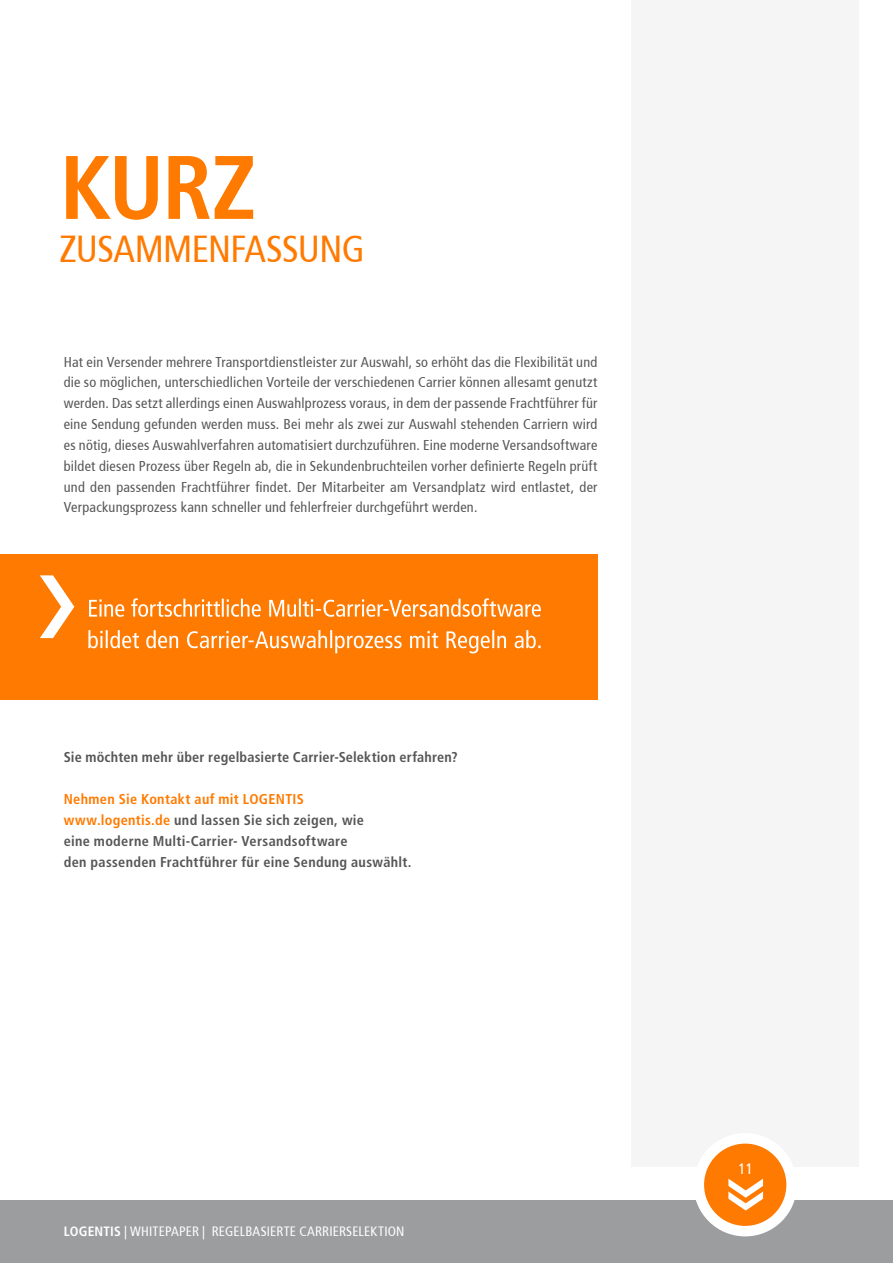
<style>
.page{position:relative;width:893px;height:1263px;background:#fff}
.page>*{position:absolute;margin:0;border:0;box-sizing:border-box;transform-origin:0 0}
.t1{font:700 condensed 90px "Frutiger LT Std";color:#ff7a00}
.t2{font:condensed 37.5px "Frutiger LT Std";letter-spacing:-.02em;color:#ff7a00}
.t3{font:condensed 15px "Frutiger LT Std";color:#fff}
.t4{font:condensed 14.25px/20.9px "Frutiger LT Std";letter-spacing:.015em;color:#565656;text-align:justify}
.t5{font:700 condensed 14.25px/20.9px "Frutiger LT Std";letter-spacing:.02em;color:#565656}
.t6{font:condensed 13.5px "Frutiger LT Std";letter-spacing:.01em;color:#fff}
.s1{color:#ff7a00}
.s2{font-weight:700}
</style>
<div class="page">
<div style="left:631px;top:0;width:228px;height:1166px;background:#f5f5f5"></div>
<div style="left:0;top:1200px;width:893px;height:63px;background:#9b9d9e"></div>
<svg style="left:699px;top:1138px;width:93px;height:93px;background:#ff9738"></svg>
<div style="left:694px;top:1133px;width:103px;height:103px;border:10px solid #fff;border-radius:50%"></div>
<svg style="left:723px;top:1155px;width:40px;height:81px;background:#fda04b"></svg>
<div style="left:0;top:554px;width:597px;height:146px;background:#ff7a00"></div>
<svg style="left:40px;top:575px;width:501px;height:78px"></svg>
<h1 class="t1" style="left:60px;top:134px;width:198px">KURZ</h1>
<h2 class="t2" style="left:60px;top:228px;width:307px">ZUSAMMENFASSUNG</h2>
<p class="t4" style="left:64px;top:351px;width:535px">Hat ein Versender mehrere Transportdienstleister zur Auswahl, so erhöht das die Flexibilität und die so möglichen, unterschiedlichen Vorteile der verschiedenen Carrier können allesamt genutzt werden. Das setzt allerdings einen Auswahlprozess voraus, in dem der passende Frachtführer für eine Sendung gefunden werden muss. Bei mehr als zwei zur Auswahl stehenden Carriern wird es nötig, dieses Auswahlverfahren automatisiert durchzuführen. Eine moderne Versandsoftware bildet diesen Prozess über Regeln ab, die in Sekundenbruchteilen vorher definierte Regeln prüft und den passenden Frachtführer findet. Der Mitarbeiter am Versandplatz wird entlastet, der Verpackungsprozess kann schneller und fehlerfreier durchgeführt werden.</p>
<p class="t5" style="left:64px;top:747px;width:396px">Sie möchten mehr über regelbasierte Carrier-Selektion erfahren?</p>
<p class="t5" style="left:64px;top:789px;width:349px"><span class="s1">Nehmen Sie Kontakt auf mit LOGENTIS www.logentis.de</span> und lassen Sie sich zeigen, wie<br>eine moderne Multi-Carrier- Versandsoftware<br>den passenden Frachtführer für eine Sendung auswählt.</p>
<p class="t6" style="left:64px;top:1224px;width:342px"><span class="s2">LOGENTIS</span> | WHITEPAPER | REGELBASIERTE CARRIERSELEKTION</p>
<p class="t3" style="left:738px;top:1160px;width:16px">11</p>
</div>
